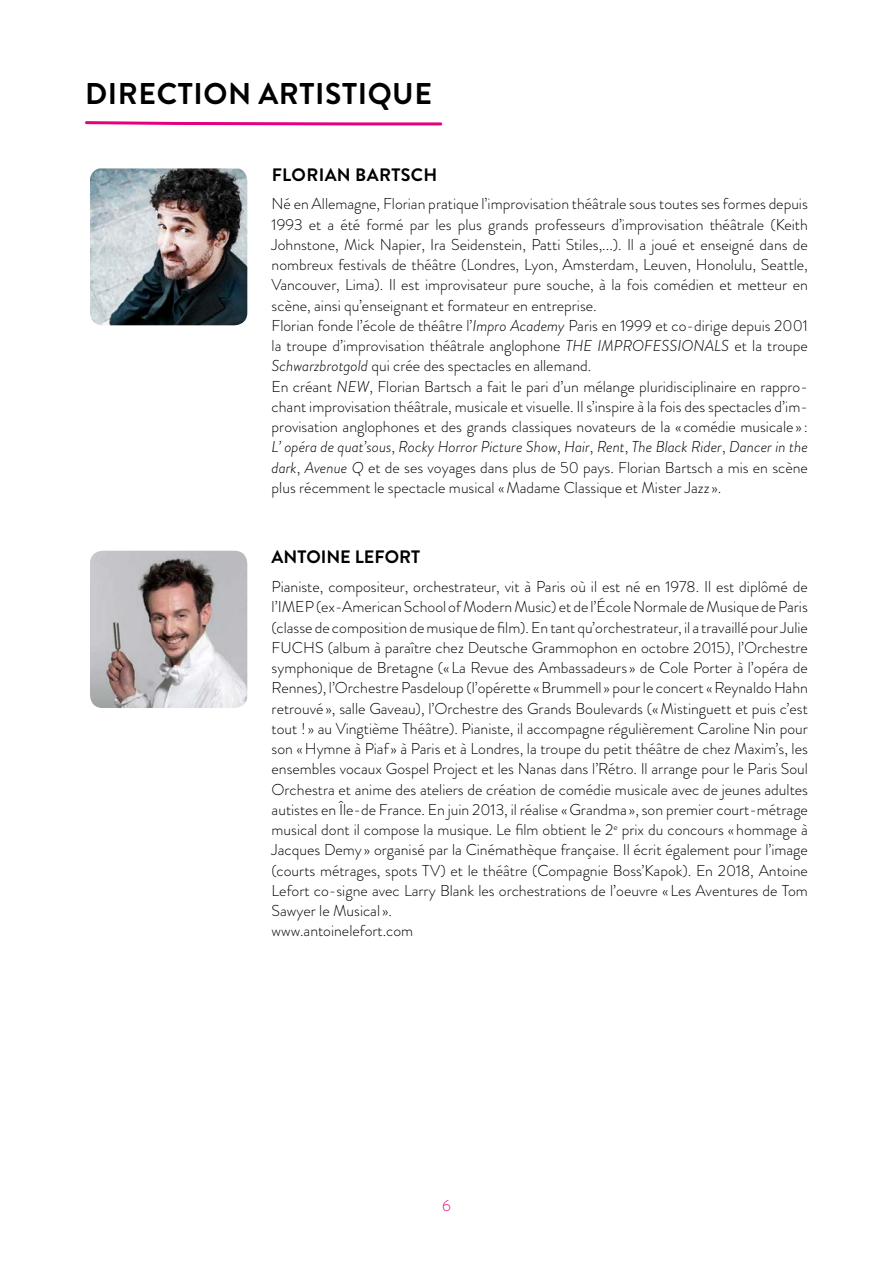
<style>
.page{position:relative;width:893px;height:1263px;background:#fff}
.page>*{position:absolute;margin:0;border:0;box-sizing:border-box;transform-origin:0 0}
.t1{font:700 30px "Brandon Grotesque";letter-spacing:.02em;color:#000}
.t2{font:700 18px "Brandon Grotesque";letter-spacing:.015em;color:#000}
.t3{font:300 15.75px/20.2px "Brandon Grotesque";color:#000}
.t4{font:300 15.75px "Brandon Grotesque";color:#e6007d}
.s1{font-style:italic}
</style>
<div class="page">
<img style="left:90px;top:551px;width:157px;height:157px">
<img style="left:90px;top:168px;width:157px;height:157px">
<svg style="left:85px;top:121px;width:358px;height:4px"></svg>
<h1 class="t1" style="left:85px;top:76px;width:348px">DIRECTION ARTISTIQUE</h1>
<p class="t2" style="left:272px;top:164px;width:167px">FLORIAN BARTSCH</p>
<p class="t3" style="left:272px;top:195px;width:538px">Né en Allemagne, Florian pratique l’improvisation théâtrale sous toutes ses formes depuis 1993 et a été formé par les plus grands professeurs d’improvisation théâtrale (Keith Johnstone, Mick Napier, Ira Seidenstein, Patti Stiles,...). Il a joué et enseigné dans de nombreux festivals de théâtre (Londres, Lyon, Amsterdam, Leuven, Honolulu, Seattle, Vancouver, Lima). Il est improvisateur pure souche, à la fois comédien et metteur en scène, ainsi qu’enseignant et formateur en entreprise.<br>Florian fonde l’école de théâtre l’<span class="s1">Impro Academy</span> Paris en 1999 et co-dirige depuis 2001 la troupe d’improvisation théâtrale anglophone <span class="s1">THE IMPROFESSIONALS</span> et la troupe <span class="s1">Schwarzbrotgold</span> qui crée des spectacles en allemand.<br>En créant <span class="s1">NEW</span>, Florian Bartsch a fait le pari d’un mélange pluridisciplinaire en rappro&shy;chant improvisation théâtrale, musicale et visuelle. Il s’inspire à la fois des spectacles d’im&shy;provisation anglophones et des grands classiques novateurs de la « comédie musicale » :<br><span class="s1">L’ opéra de quat’sous</span>, <span class="s1">Rocky Horror Picture Show</span>, <span class="s1">Hair</span>, <span class="s1">Rent</span>, <span class="s1">The Black Rider</span>, <span class="s1">Dancer in the dark</span>, <span class="s1">Avenue Q</span> et de ses voyages dans plus de 50 pays. Florian Bartsch a mis en scène plus récemment le spectacle musical « Madame Classique et Mister Jazz ».</p>
<p class="t2" style="left:272px;top:546px;width:150px">ANTOINE LEFORT</p>
<p class="t3" style="left:272px;top:577px;width:538px">Pianiste, compositeur, orchestrateur, vit à Paris où il est né en 1978. Il est diplômé de l’IMEP (ex-American School of Modern Music) et de l’École Normale de Musique de Paris (classe de composition de musique de film). En tant qu’orchestrateur, il a travaillé pour Julie FUCHS (album à paraître chez Deutsche Grammophon en octobre 2015), l’Orchestre symphonique de Bretagne (« La Revue des Ambassadeurs » de Cole Porter à l’opéra de Rennes), l’Orchestre Pasdeloup (l’opérette « Brummell » pour le concert « Reynaldo Hahn retrouvé », salle Gaveau), l’Orchestre des Grands Boulevards (« Mistinguett et puis c’est tout ! » au Vingtième Théâtre). Pianiste, il accompagne régulièrement Caroline Nin pour son « Hymne à Piaf » à Paris et à Londres, la troupe du petit théâtre de chez Maxim’s, les ensembles vocaux Gospel Project et les Nanas dans l’Rétro. Il arrange pour le Paris Soul Orchestra et anime des ateliers de création de comédie musicale avec de jeunes adultes autistes en Île-de France. En juin 2013, il réalise « Grandma », son premier court-métrage musical dont il compose la musique. Le film obtient le 2<sup>e</sup> prix du concours « hommage à Jacques Demy » organisé par la Cinémathèque française. Il écrit également pour l’image (courts métrages, spots TV) et le théâtre (Compagnie Boss’Kapok). En 2018, Antoine Lefort co-signe avec Larry Blank les orchestrations de l’oeuvre « Les Aventures de Tom Sawyer le Musical ».<br>www.antoinelefort.com</p>
<p class="t4" style="left:442px;top:1197px;width:10px">6</p>
</div>
